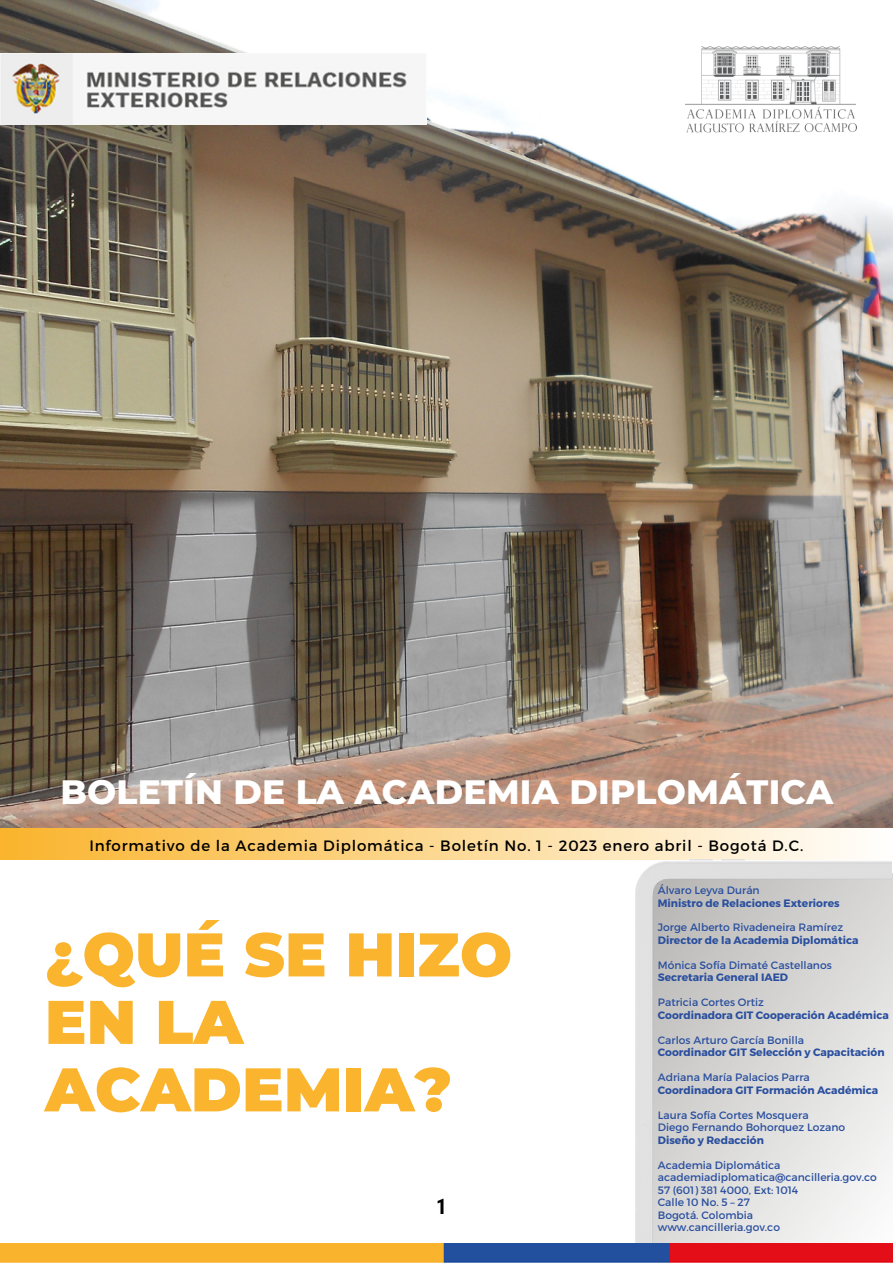
<style>
.page{position:relative;width:893px;height:1264px;background:#fff}
.page>*{position:absolute;margin:0;border:0;box-sizing:border-box;transform-origin:0 0}
.t1{font:900 61.5px/67.5px "Montserrat";letter-spacing:.005em;color:#fab42d}
.t2{font:800 34.5px "Montserrat";letter-spacing:.005em;color:#fff}
.t3{font:700 21.3px "Roboto Condensed";color:#000}
.t4{font:15px "Montserrat";letter-spacing:.055em;color:#000}
.t5{font:10.65px "Montserrat";color:#2a4f9e}
.t6{font:700 10.65px "Montserrat";color:#2a4f9e}
</style>
<div class="page">
<img style="left:0;top:0;width:892px;height:828px">
<img style="left:0;top:54px;width:426px;height:70px">
<img style="left:685px;top:47px;width:171px;height:85px">
<img style="left:0;top:1243px;width:892px;height:19px">
<img style="left:146px;top:1243px;width:523px;height:19px">
<div style="left:0;top:828px;width:892px;height:31px;background:linear-gradient(to right,#fab42c,#fffefd)"></div>
<img style="left:635px;top:859px;width:256px;height:383px">
<p class="t2" style="left:60px;top:770px;width:774px">BOLETÍN DE LA ACADEMIA DIPLOMÁTICA</p>
<p class="t4" style="left:89px;top:835px;width:715px">Informativo de la Academia Diplomática - Boletín No. 1 - 2023 enero abril - Bogotá D.C.</p>
<p class="t5" style="left:657px;top:883px;width:103px">Álvaro Leyva Durán</p>
<p class="t6" style="left:657px;top:895px;width:183px">Ministro de Relaciones Exteriores</p>
<p class="t5" style="left:657px;top:920px;width:187px">Jorge Alberto Rivadeneira Ramírez</p>
<p class="t6" style="left:657px;top:933px;width:202px">Director de la Academia Diplomática</p>
<p class="t5" style="left:657px;top:958px;width:175px">Mónica Sofía Dimaté Castellanos</p>
<p class="t6" style="left:657px;top:970px;width:132px">Secretaria General IAED</p>
<p class="t5" style="left:657px;top:995px;width:107px">Patricia Cortes Ortiz</p>
<p class="t6" style="left:657px;top:1008px;width:232px">Coordinadora GIT Cooperación Académica</p>
<p class="t5" style="left:657px;top:1033px;width:148px">Carlos Arturo García Bonilla</p>
<p class="t6" style="left:657px;top:1045px;width:228px">Coordinador GIT Selección y Capacitación</p>
<p class="t5" style="left:657px;top:1070px;width:153px">Adriana María Palacios Parra</p>
<p class="t6" style="left:657px;top:1083px;width:222px">Coordinadora GIT Formación Académica</p>
<p class="t5" style="left:657px;top:1108px;width:152px">Laura Sofía Cortes Mosquera</p>
<p class="t5" style="left:657px;top:1120px;width:189px">Diego Fernando Bohorquez Lozano</p>
<p class="t6" style="left:657px;top:1132px;width:107px">Diseño y Redacción</p>
<p class="t5" style="left:657px;top:1157px;width:124px">Academia Diplomática</p>
<p class="t5" style="left:657px;top:1170px;width:220px">academiadiplomatica@cancilleria.gov.co</p>
<p class="t5" style="left:657px;top:1182px;width:142px">57 (601) 381 4000, Ext: 1014</p>
<p class="t5" style="left:657px;top:1195px;width:94px">Calle 10 No. 5 – 27</p>
<p class="t5" style="left:657px;top:1207px;width:97px">Bogotá. Colombia</p>
<p class="t5" style="left:657px;top:1220px;width:124px">www.cancilleria.gov.co</p>
<p class="t1" style="left:45px;top:920px;width:468px">¿QUÉ SE HIZO<br>EN LA<br>ACADEMIA?</p>
<p class="t3" style="left:436px;top:1194px;width:12px">1</p>
</div>
